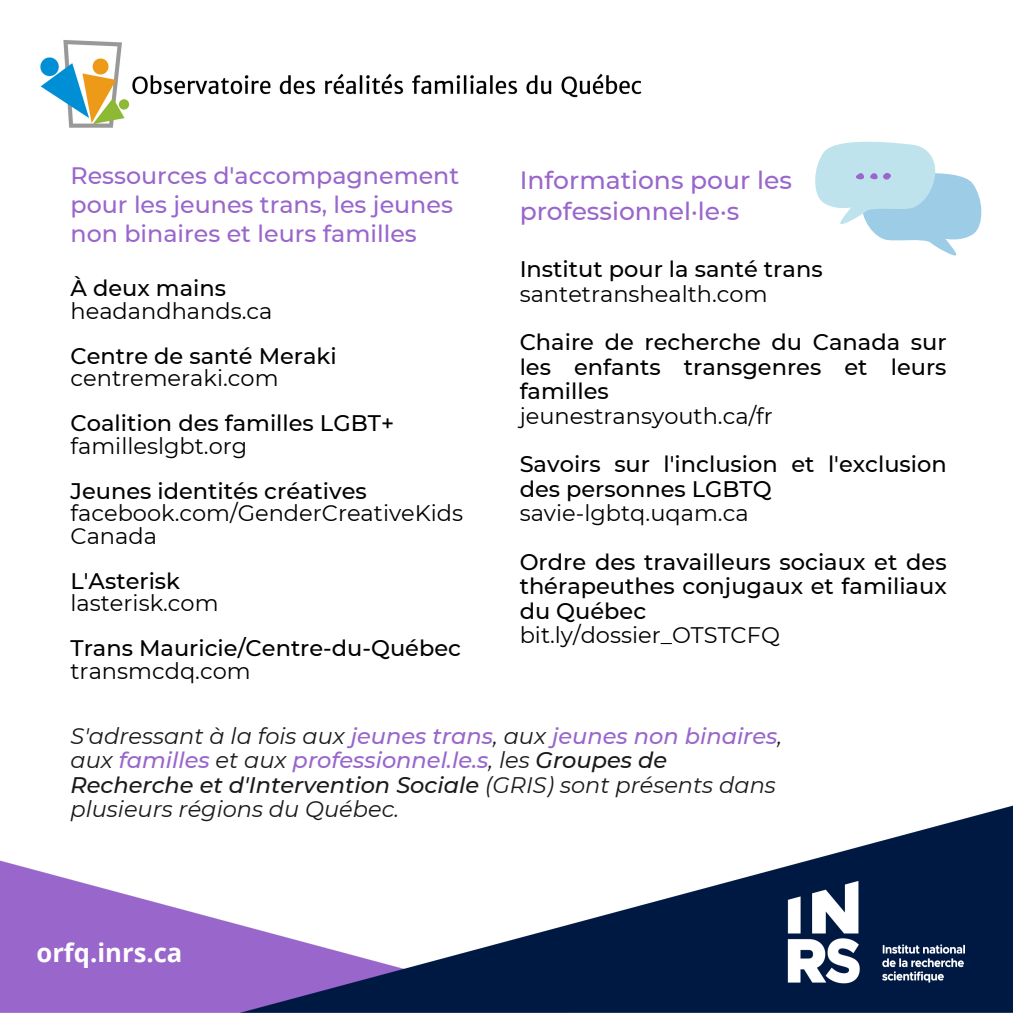
<style>
.page{position:relative;width:1013px;height:1013px;background:#fff}
.page>*{position:absolute;margin:0;border:0;box-sizing:border-box;transform-origin:0 0}
.t1{font:700 25.62px "Open Sans";color:#fff}
.t2{font:500 25px/31px "Montserrat";color:#96c}
.t3{font:500 23.75px/29px "Montserrat";color:#96c}
.t4{font:500 22.5px/24.4px "Montserrat";color:#000;text-align:justify}
.t5{font:22.5px/22.5px "Montserrat";color:#000}
.t6{font:italic 22.5px/24.4px "Montserrat";color:#1a1a1a}
.s1{font-weight:500;color:#96c}
.s2{font-weight:500}
</style>
<div class="page">
<img style="left:0;top:805px;width:1012px;height:207px">
<img style="left:40px;top:40px;width:602px;height:88px">
<svg style="left:815px;top:141px;width:167px;height:115px"></svg>
<p class="t3" style="left:70px;top:161px;width:390px">Ressources d'accompagnement pour les jeunes trans, les jeunes non binaires et leurs familles</p>
<p class="t2" style="left:519px;top:165px;width:274px">Informations pour les professionnel·le·s</p>
<p class="t4" style="left:70px;top:276px;width:157px">À deux mains</p>
<p class="t5" style="left:70px;top:299px;width:203px">headandhands.ca</p>
<p class="t4" style="left:70px;top:343px;width:268px">Centre de santé Meraki</p>
<p class="t5" style="left:70px;top:367px;width:209px">centremeraki.com</p>
<p class="t4" style="left:70px;top:411px;width:325px">Coalition des familles LGBT+</p>
<p class="t5" style="left:70px;top:434px;width:178px">familleslgbt.org</p>
<p class="t4" style="left:70px;top:478px;width:298px">Jeunes identités créatives</p>
<p class="t5" style="left:70px;top:502px;width:394px">facebook.com/GenderCreativeKids<br>Canada</p>
<p class="t4" style="left:70px;top:568px;width:111px">L'Asterisk</p>
<p class="t5" style="left:70px;top:592px;width:150px">lasterisk.com</p>
<p class="t4" style="left:70px;top:636px;width:392px">Trans Mauricie/Centre-du-Québec</p>
<p class="t5" style="left:70px;top:659px;width:182px">transmcdq.com</p>
<p class="t4" style="left:519px;top:257px;width:304px">Institut pour la santé trans</p>
<p class="t5" style="left:519px;top:282px;width:249px">santetranshealth.com</p>
<p class="t4" style="left:519px;top:330px;width:428px">Chaire de recherche du Canada sur les enfants transgenres et leurs familles</p>
<p class="t5" style="left:519px;top:404px;width:255px">jeunestransyouth.ca/fr</p>
<p class="t4" style="left:519px;top:452px;width:428px">Savoirs sur l'inclusion et l'exclusion des personnes LGBTQ</p>
<p class="t5" style="left:519px;top:502px;width:230px">savie-lgbtq.uqam.ca</p>
<p class="t4" style="left:519px;top:549px;width:428px">Ordre des travailleurs sociaux et des thérapeuthes conjugaux et familiaux du Québec</p>
<p class="t5" style="left:519px;top:624px;width:262px">bit.ly/dossier_OTSTCFQ</p>
<p class="t6" style="left:70px;top:723px;width:713px">S'adressant à la fois aux <span class="s1">jeunes trans</span>, aux <span class="s1">jeunes non binaires</span>, aux <span class="s1">familles</span> et aux <span class="s1">professionnel.le.s</span>, les <span class="s2">Groupes de Recherche et d'Intervention Sociale</span> (GRIS) sont présents dans plusieurs régions du Québec.</p>
<p class="t1" style="left:36px;top:934px;width:147px">orfq.inrs.ca</p>
</div>
